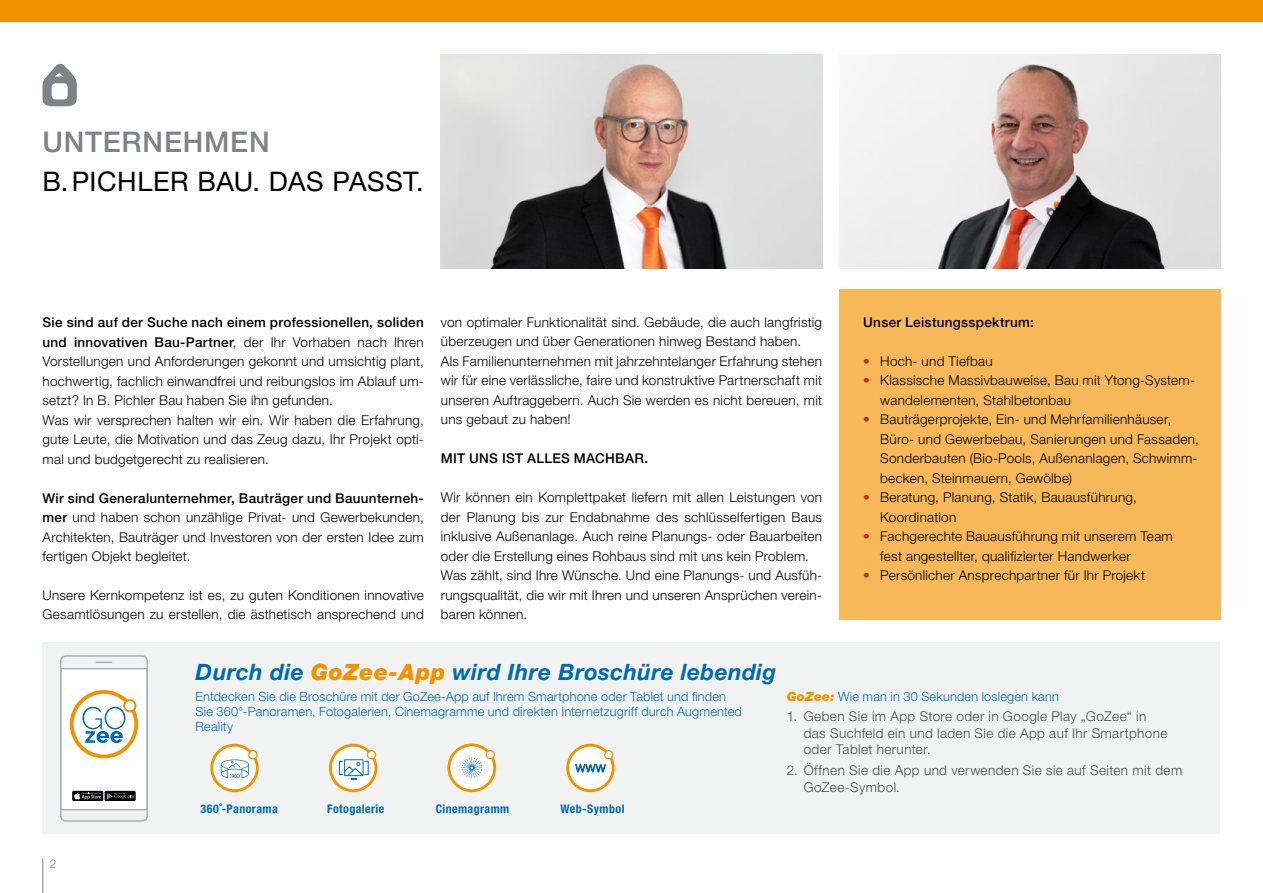
<style>
.page{position:relative;width:1263px;height:893px;background:#fff}
.page>*{position:absolute;margin:0;border:0;box-sizing:border-box;transform-origin:0 0}
.t1{font:500 28.5px "Helvetica Neue LT Std";letter-spacing:.03em;color:#7d8386}
.t2{font:27px "Helvetica Neue LT Std";letter-spacing:.02em;color:#000}
.t3{font:italic 700 22.5px "Helvetica Neue LT Std";letter-spacing:.02em;color:#0069b4}
.t4{font:300 13.5px/19.5px "Helvetica Neue LT Std";letter-spacing:.02em;color:#000}
.t5{font:300 13.5px/16.5px "Helvetica Neue LT Std";letter-spacing:.03em;color:#4a4a49}
.t6{font:500 13.5px "Helvetica Neue LT Std";letter-spacing:.02em;color:#000}
.t7{font:300 12.75px/15px "Helvetica Neue LT Std";letter-spacing:.015em;color:#0069b4}
.t8{font:700 condensed 12px "Helvetica Neue LT Std";letter-spacing:.035em;color:#0069b4}
.t9{font:300 12px "Helvetica Neue LT Std";color:#7d8386}
.s1{font-weight:500}
.s2{font-weight:900;color:#f39200}
.s3{font-weight:400;color:#c22e0c}
.s4{font-weight:900;font-style:italic;color:#f39200}
</style>
<div class="page">
<div style="left:0;top:0;width:1263px;height:21px;background:#f39200"></div>
<div style="left:839px;top:289px;width:381px;height:331px;background:#f7b85a"></div>
<img style="left:839px;top:54px;width:381px;height:215px">
<img style="left:441px;top:54px;width:381px;height:215px">
<hr style="left:43px;top:858px;width:1px;height:35px;background:#7d8386">
<svg style="left:43px;top:63px;width:34px;height:43px"></svg>
<div style="left:43px;top:643px;width:1177px;height:191px;background:#f1f3f3"></div>
<div style="left:60px;top:668px;width:88px;height:142px;background:#fff;border:2px solid #acb2b5"></div>
<div style="left:60px;top:655px;width:88px;height:167px;border:2px solid #acb2b5;border-radius:5px"></div>
<svg style="left:96px;top:662px;width:16px;height:1px"></svg>
<svg style="left:72px;top:692px;width:64px;height:64px"></svg>
<div style="left:70px;top:690px;width:68px;height:68px;border:4px solid #f39200;border-radius:50%"></div>
<svg style="left:82px;top:707px;width:43px;height:36px"></svg>
<div style="left:124px;top:700px;width:12px;height:11px;background:#fff;border-radius:50%"></div>
<div style="left:123px;top:699px;width:13px;height:13px;border:2px solid #f39200;border-radius:50%"></div>
<svg style="left:72px;top:791px;width:31px;height:10px"></svg>
<svg style="left:74px;top:792px;width:27px;height:7px"></svg>
<svg style="left:105px;top:791px;width:31px;height:10px"></svg>
<svg style="left:107px;top:793px;width:27px;height:7px"></svg>
<svg style="left:566px;top:744px;width:49px;height:48px"></svg>
<svg style="left:210px;top:744px;width:49px;height:48px"></svg>
<svg style="left:447px;top:743px;width:49px;height:49px"></svg>
<svg style="left:329px;top:744px;width:48px;height:48px"></svg>
<h1 class="t1" style="left:43px;top:125px;width:229px">UNTERNEHMEN</h1>
<h2 class="t2" style="left:43px;top:165px;width:383px">B.PICHLER BAU. DAS PASST.</h2>
<p class="t4" style="left:43px;top:312px;width:383px"><span class="s1">Sie sind auf der Suche nach einem professionellen, soliden und innovativen Bau-Partner</span>, der Ihr Vorhaben nach Ihren Vorstellungen und Anforderungen gekonnt und umsichtig plant, hochwertig, fachlich einwandfrei und reibungslos im Ablauf um&shy;setzt? In B. Pichler Bau haben Sie ihn gefunden.<br>Was wir versprechen halten wir ein. Wir haben die Erfahrung, gute Leute, die Motivation und das Zeug dazu, Ihr Projekt opti&shy;mal und budgetgerecht zu realisieren.</p>
<p class="t4" style="left:43px;top:488px;width:383px;text-align:justify"><span class="s1">Wir sind Generalunternehmer, Bauträger und Bauunterneh&shy;mer</span> und haben schon unzählige Privat- und Gewerbekunden, Architekten, Bauträger und Investoren von der ersten Idee zum fertigen Objekt begleitet.</p>
<p class="t4" style="left:43px;top:585px;width:383px">Unsere Kernkompetenz ist es, zu guten Konditionen innovative<br>Gesamtlösungen zu erstellen, die ästhetisch ansprechend und</p>
<p class="t4" style="left:441px;top:312px;width:383px">von optimaler Funktionalität sind. Gebäude, die auch langfristig überzeugen und über Generationen hinweg Bestand haben.<br>Als Familienunternehmen mit jahrzehntelanger Erfahrung stehen wir für eine verlässliche, faire und konstruktive Partnerschaft mit unseren Auftraggebern. Auch Sie werden es nicht bereuen, mit uns gebaut zu haben!</p>
<p class="t6" style="left:441px;top:451px;width:209px">MIT UNS IST ALLES MACHBAR.</p>
<p class="t4" style="left:441px;top:488px;width:383px">Wir können ein Komplettpaket liefern mit allen Leistungen von der Planung bis zur Endabnahme des schlüsselfertigen Baus inklusive Außenanlage. Auch reine Planungs- oder Bauarbeiten oder die Erstellung eines Rohbaus sind mit uns kein Problem.<br>Was zählt, sind Ihre Wünsche. Und eine Planungs- und Ausfüh&shy;rungsqualität, die wir mit Ihren und unseren Ansprüchen verein&shy;baren können.</p>
<h3 class="t3" style="left:196px;top:658px;width:582px">Durch die <span class="s2">GoZee-App</span> wird Ihre Broschüre lebendig</h3>
<p class="t6" style="left:863px;top:314px;width:172px">Unser Leistungsspektrum:</p>
<p class="t4" style="left:863px;top:351px;width:131px"><span class="s3">•</span> Hoch- und Tiefbau</p>
<p class="t4" style="left:880px;top:371px;width:316px;text-indent:-17px"><span class="s3">•</span> Klassische Massivbauweise, Bau mit Ytong-System&shy;wandelementen, Stahlbetonbau</p>
<p class="t4" style="left:880px;top:410px;width:320px;text-indent:-17px"><span class="s3">•</span> Bauträgerprojekte, Ein- und Mehrfamilienhäuser, Büro- und Gewerbebau, Sanierungen und Fassaden, Sonderbauten (Bio-Pools, Außenanlagen, Schwimm&shy;becken, Steinmauern, Gewölbe)</p>
<p class="t4" style="left:880px;top:487px;width:258px;text-indent:-17px"><span class="s3">•</span> Beratung, Planung, Statik, Bauausführung,<br>Koordination</p>
<p class="t4" style="left:880px;top:526px;width:294px;text-indent:-17px"><span class="s3">•</span> Fachgerechte Bauausführung mit unserem Team fest angestellter, qualifizierter Handwerker</p>
<p class="t4" style="left:863px;top:565px;width:283px"><span class="s3">•</span> Persönlicher Ansprechpartner für Ihr Projekt</p>
<p class="t7" style="left:196px;top:688px;width:548px">Entdecken Sie die Broschüre mit der GoZee-App auf Ihrem Smartphone oder Tablet und finden<br>Sie 360°-Panoramen, Fotogalerien, Cinemagramme und direkten Internetzugriff durch Augmented<br>Reality</p>
<p class="t7" style="left:787px;top:688px;width:274px"><span class="s4">GoZee:</span> Wie man in 30 Sekunden loslegen kann</p>
<p class="t5" style="left:804px;top:708px;width:365px;text-indent:-17px">1. Geben Sie im App Store oder in Google Play „GoZee“ in das Suchfeld ein und laden Sie die App auf Ihr Smartphone oder Tablet herunter.</p>
<p class="t5" style="left:804px;top:762px;width:380px;text-indent:-17px">2. Öffnen Sie die App und verwenden Sie sie auf Seiten mit dem<br>GoZee-Symbol.</p>
<p class="t9" style="left:50px;top:856px;width:8px">2</p>
<p class="t8" style="left:200px;top:801px;width:79px">360˚-Panorama</p>
<p class="t8" style="left:327px;top:801px;width:59px">Fotogalerie</p>
<p class="t8" style="left:436px;top:801px;width:75px">Cinemagramm</p>
<p class="t8" style="left:560px;top:801px;width:66px">Web-Symbol</p>
</div>
